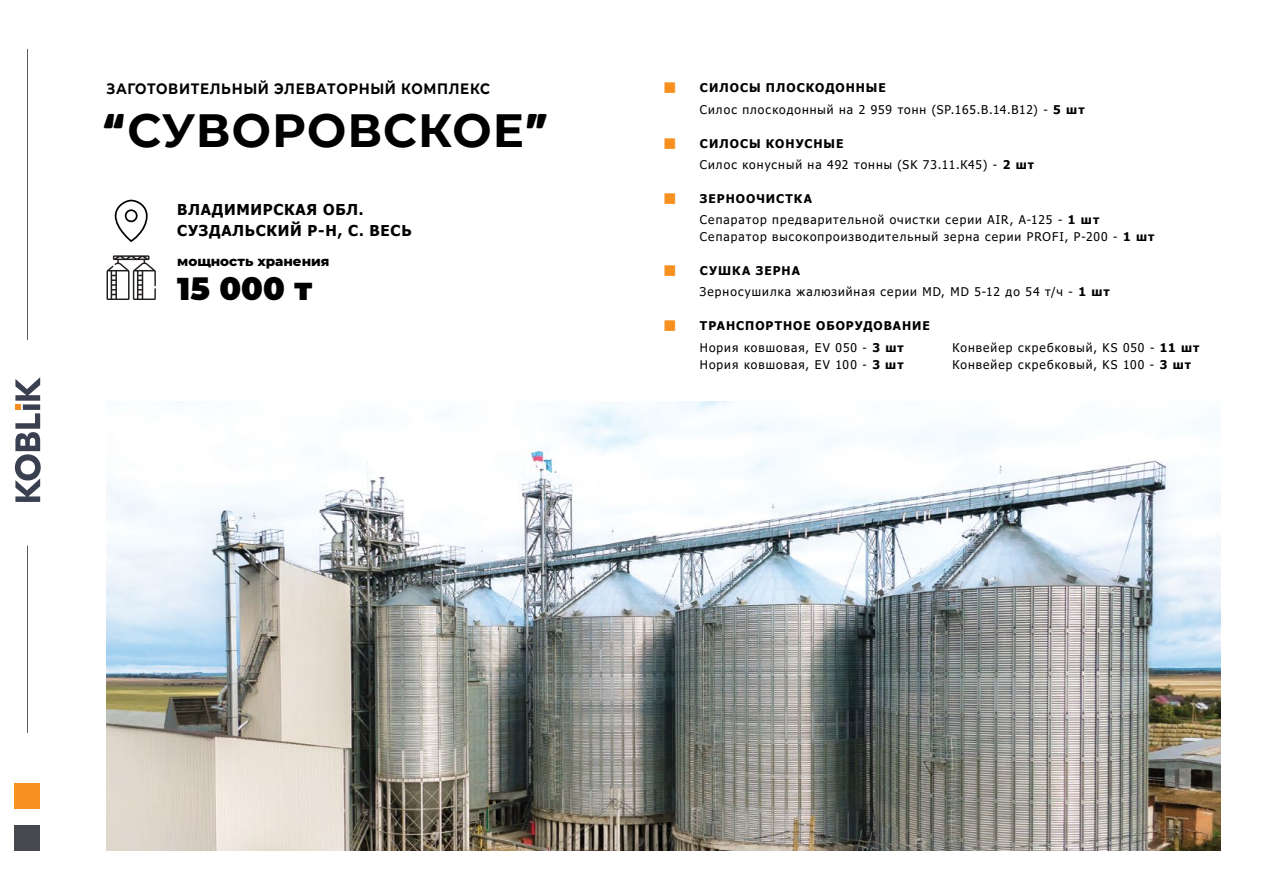
<style>
.page{position:relative;width:1263px;height:893px;background:#fff}
.page>*{position:absolute;margin:0;border:0;box-sizing:border-box;transform-origin:0 0}
.t1{font:700 46.5px "Montserrat";letter-spacing:.025em;color:#000}
.t2{font:900 31.5px "Montserrat";color:#000}
.t3{font:700 15px/21px "Tahoma";letter-spacing:.05em;color:#000}
.t4{font:700 15px "Montserrat";letter-spacing:.05em;color:#000;scale:.9 1}
.t5{font:800 13.5px "Montserrat";color:#000}
.t6{font:12px/21.3px "Tahoma";letter-spacing:.09em;color:#000}
.t7{font:700 12px/21.3px "Tahoma";letter-spacing:.08em;color:#000}
.s1{font-family:"Panton Black Caps";font-weight:400}
.s2{font-family:"Montserrat";font-weight:700;font-size:27px;color:#f7901e}
.s3{font-weight:700}
.s4{font-family:"Montserrat";font-size:27px;color:#f7901e}
.s5{font-weight:400}
</style>
<div class="page">
<svg style="left:15px;top:377px;width:26px;height:125px"></svg>
<div style="left:15px;top:825px;width:25px;height:25px;background:#45494e"></div>
<div style="left:15px;top:783px;width:25px;height:26px;background:#f7901e"></div>
<hr style="left:27px;top:49px;width:1px;height:291px;background:#45494e">
<hr style="left:27px;top:546px;width:1px;height:187px;background:#45494e">
<img style="left:107px;top:401px;width:1113px;height:449px">
<div style="left:115px;top:200px;width:33px;height:42px;border:2px solid #000;border-radius:15px"></div>
<div style="left:125px;top:209px;width:13px;height:13px;border:2px solid #000;border-radius:50%"></div>
<svg style="left:107px;top:255px;width:49px;height:45px"></svg>
<p class="t4" style="left:106px;top:78px;width:428px">ЗАГОТОВИТЕЛЬНЫЙ ЭЛЕВАТОРНЫЙ КОМПЛЕКС</p>
<h1 class="t1" style="left:103px;top:97px;width:445px"><span class="s1">“</span>СУВОРОВСКОЕ<span class="s1">”</span></h1>
<p class="t3" style="left:177px;top:199px;width:236px">ВЛАДИМИРСКАЯ ОБЛ.<br>СУЗДАЛЬСКИЙ Р-Н, С. ВЕСЬ</p>
<p class="t5" style="left:177px;top:251px;width:154px">мощность хранения</p>
<h2 class="t2" style="left:177px;top:265px;width:137px">15 000 т</h2>
<p class="t6" style="left:700px;top:78px;width:386px;text-indent:-38px"><span class="s2">■</span> <span class="s3">СИЛОСЫ ПЛОСКОДОННЫЕ<br></span>Силос плоскодонный на 2 959 тонн (SP.165.В.14.В12) - <span class="s3">5 шт</span></p>
<p class="t6" style="left:700px;top:133px;width:336px;text-indent:-38px"><span class="s2">■</span> <span class="s3">СИЛОСЫ КОНУСНЫЕ<br></span>Силос конусный на 492 тонны (SK 73.11.К45) - <span class="s3">2 шт</span></p>
<p class="t6" style="left:700px;top:188px;width:401px;text-indent:-38px"><span class="s2">■</span> <span class="s3">ЗЕРНООЧИСТКА<br></span>Сепаратор предварительной очистки серии AIR, A-125 - <span class="s3">1 шт</span></p>
<p class="t6" style="left:700px;top:227px;width:456px">Сепаратор высокопроизводительный зерна серии PROFI, P-200 - <span class="s3">1 шт</span></p>
<p class="t6" style="left:700px;top:261px;width:411px;text-indent:-38px"><span class="s2">■</span> <span class="s3">СУШКА ЗЕРНА<br></span>Зерносушилка жалюзийная серии МD, МD 5-12 до 54 т/ч - <span class="s3">1 шт</span></p>
<p class="t7" style="left:700px;top:316px;width:231px;text-indent:-38px"><span class="s4">■</span> ТРАНСПОРТНОЕ ОБОРУДОВАНИЕ<br><span class="s5">Нория ковшовая, EV 050 -</span> 3 шт</p>
<p class="t6" style="left:700px;top:354px;width:205px">Нория ковшовая, EV 100 - <span class="s3">3 шт</span></p>
<p class="t6" style="left:952px;top:339px;width:249px;line-height:17px">Конвейер скребковый, KS 050 - <span class="s3">11 шт<br></span>Конвейер скребковый, KS 100 - <span class="s3">3 шт</span></p>
</div>
